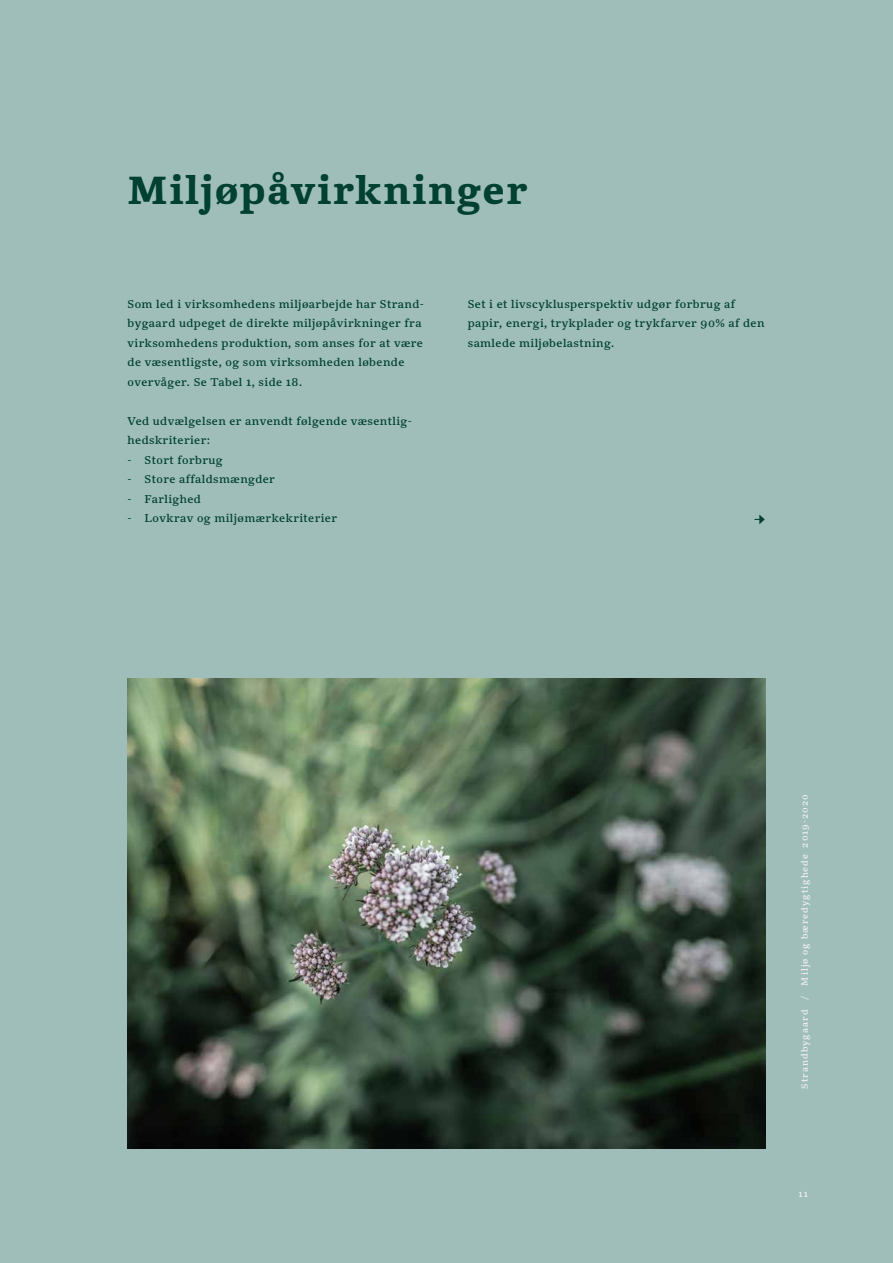
<style>
.page{position:relative;width:893px;height:1263px;background:#a0beb9}
.page>*{position:absolute;margin:0;border:0;box-sizing:border-box;transform-origin:0 0}
.t1{font:700 39px "Kunstuff";letter-spacing:.05em;color:#004132}
.t2{font:18px "Minion Pro";color:#004132}
.t3{font:11.25px/19.5px "Kunstuff";letter-spacing:.04em;color:#004132}
.t4{font:9px "Kunstuff";letter-spacing:.115em;color:#eff1f1}
</style>
<div class="page">
<img style="left:128px;top:678px;width:637px;height:470px">
<h1 class="t1" style="left:128px;top:166px;width:401px">Miljøpåvirkninger</h1>
<p class="t3" style="left:128px;top:294px;width:298px">Som led i virksomhedens miljøarbejde har Strand&shy;bygaard udpeget de direkte miljøpåvirkninger fra virksomhedens produktion, som anses for at være de væsentligste, og som virksomheden løbende overvåger. Se Tabel 1, side 18.</p>
<p class="t3" style="left:128px;top:411px;width:286px">Ved udvælgelsen er anvendt følgende væsentlig&shy;hedskriterier:</p>
<p class="t3" style="left:128px;top:450px;width:97px">- Stort forbrug</p>
<p class="t3" style="left:128px;top:469px;width:149px">- Store affaldsmængder</p>
<p class="t3" style="left:128px;top:489px;width:75px">- Farlighed</p>
<p class="t3" style="left:128px;top:508px;width:211px">- Lovkrav og miljømærkekriterier</p>
<p class="t3" style="left:468px;top:294px;width:298px">Set i et livscyklusperspektiv udgør forbrug af papir, energi, trykplader og trykfarver 90% af den samlede miljøbelastning.</p>
<h2 class="t2" style="left:754px;top:506px;width:13px">→</h2>
<p class="t4" style="left:799px;top:1089px;width:296px;rotate:-90deg">Strandbygaard / Miljø og bæredygtighede 2019-2020</p>
<p class="t4" style="left:798px;top:1189px;width:11px">11</p>
</div>
